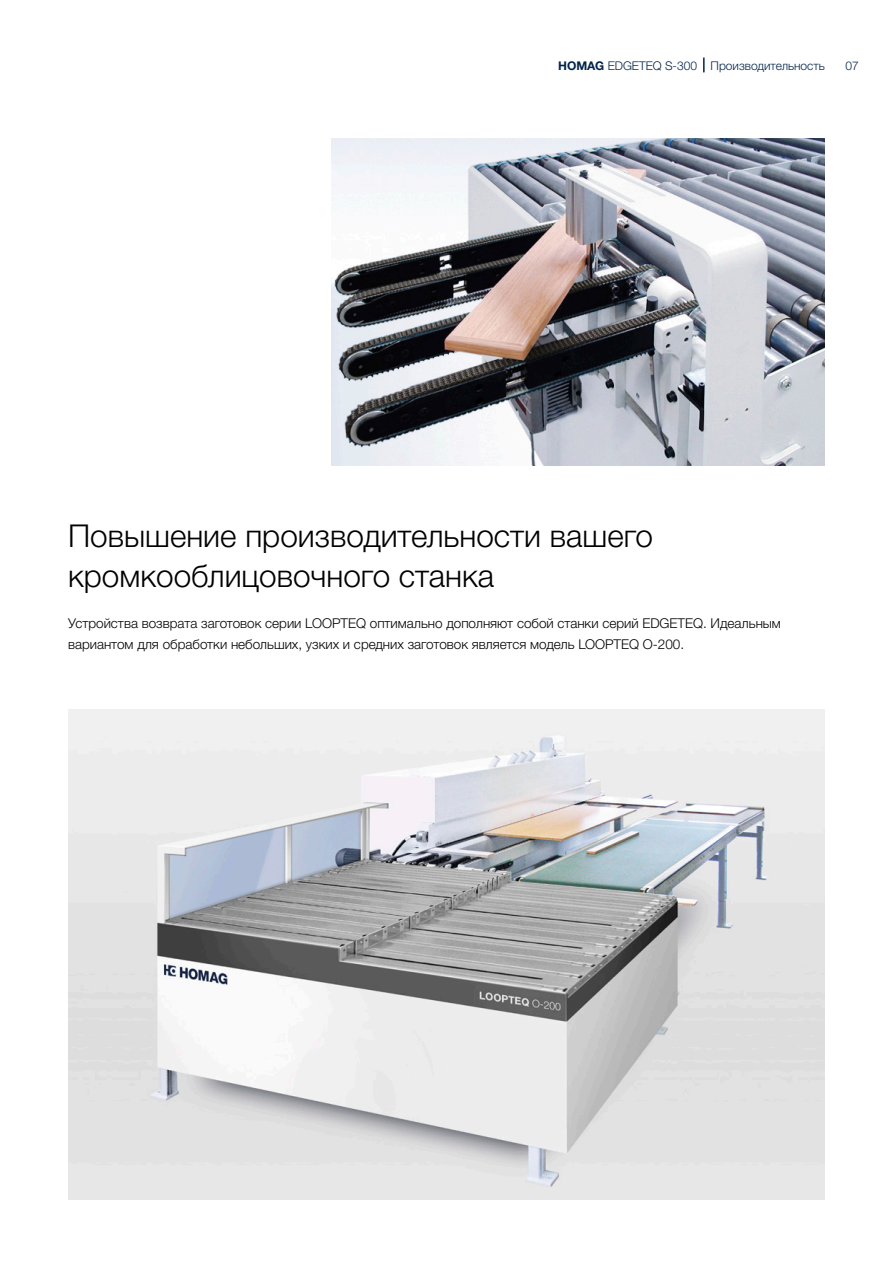
<style>
.page{position:relative;width:893px;height:1263px;background:#fff}
.page>*{position:absolute;margin:0;border:0;box-sizing:border-box;transform-origin:0 0}
.Headline_21pt_25_2_b{font:300 31.5px/40.8px "Helvetica Neue LTW1 G";color:#000}
.Text_9pt_13_6_light{font:300 13.5px/20.4px "Helvetica Neue LTW1 G";color:#000}
._01_Musterseiten_Rub{font:300 12px "Helvetica Neue LTW1 G";color:#00234a}
.s1{font-weight:700}
</style>
<div class="page">
<img style="left:332px;top:139px;width:493px;height:326px">
<img style="left:68px;top:710px;width:757px;height:489px">
<svg style="left:703px;top:58px;width:2px;height:14px"></svg>
<p class="_01_Musterseiten_Rub" style="left:558px;top:58px;width:268px"><span class="s1">HOMAG</span> EDGETEQ S-300 Производительность</p>
<p class="_01_Musterseiten_Rub" style="left:846px;top:58px;width:15px">07</p>
<p class="Headline_21pt_25_2_b" style="left:68px;top:515px;width:587px">Повышение производительности вашего кромкооблицовочного станка</p>
<p class="Text_9pt_13_6_light" style="left:68px;top:613px;width:714px">Устройства возврата заготовок серии LOOPTEQ оптимально дополняют собой станки серий EDGETEQ. Идеальным вариантом для обработки небольших, узких и средних заготовок является модель LOOPTEQ O-200.</p>
</div>
